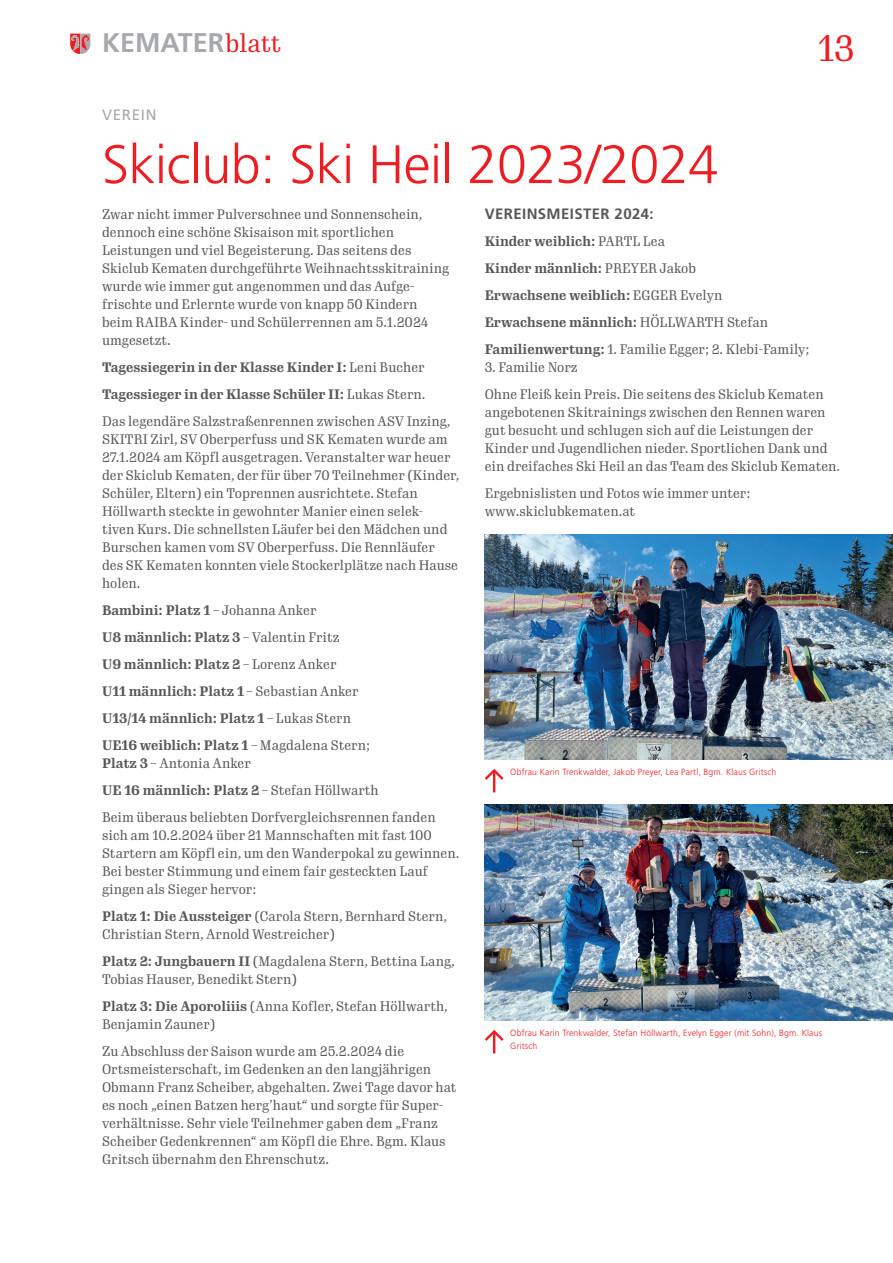
<style>
.page{position:relative;width:893px;height:1263px;background:#fff}
.page>*{position:absolute;margin:0;border:0;box-sizing:border-box;transform-origin:0 0}
.t1{font:300 54px "Frutiger LT Std";letter-spacing:-.01em;color:#ee1d23}
.t2{font:36px "Gimlet Text Condensed";color:#ee1d23}
.t3{font:700 27px "Frutiger LT Std";color:#a8a9ad}
.t4{font:700 15px "Frutiger LT Std";letter-spacing:.025em;color:#57585a}
.t5{font:15px "Frutiger LT Std";letter-spacing:.05em;color:#a8a9ad}
.t6{font:13.5px/18px "Gimlet Text Condensed";color:#57585a}
.t7{font:700 13.5px/27px "Gimlet Text Condensed";color:#57585a}
.t8{font:300 9px/13.5px "Frutiger LT Std";letter-spacing:.02em;color:#ee1d23;scale:.96 1}
.s1{font-family:"Gimlet Text Condensed";font-weight:400;font-size:24.75px;color:#ee1d23}
.s2{font-weight:700}
.s3{font-weight:400}
</style>
<div class="page">
<svg style="left:70px;top:34px;width:20px;height:20px"></svg>
<img style="left:485px;top:534px;width:408px;height:225px">
<img style="left:485px;top:804px;width:408px;height:216px">
<svg style="left:485px;top:769px;width:19px;height:23px"></svg>
<svg style="left:485px;top:1030px;width:19px;height:23px"></svg>
<h3 class="t3" style="left:102px;top:27px;width:181px">KEMATER<span class="s1">blatt</span></h3>
<h2 class="t2" style="left:818px;top:23px;width:38px">13</h2>
<p class="t5" style="left:102px;top:106px;width:56px">VEREIN</p>
<h1 class="t1" style="left:102px;top:134px;width:618px">Skiclub: Ski Heil 2023/2024</h1>
<p class="t6" style="left:102px;top:204px;width:349px">Zwar nicht immer Pulverschnee und Sonnenschein, dennoch eine schöne Skisaison mit sportlichen Leistungen und viel Begeisterung. Das seitens des Skiclub Kematen durchgeführte Weihnachtsskitraining wurde wie immer gut angenommen und das Aufge&shy;frischte und Erlernte wurde von knapp 50 Kindern beim RAIBA Kinder- und Schülerrennen am 5.1.2024 umgesetzt.</p>
<p class="t6" style="left:102px;top:353px;width:350px;line-height:27px"><span class="s2">Tagessiegerin in der Klasse Kinder I:</span> Leni Bucher<br><span class="s2">Tagessieger in der Klasse Schüler II:</span> Lukas Stern.<br>Das legendäre Salzstraßenrennen zwischen ASV Inzing,</p>
<p class="t6" style="left:102px;top:429px;width:359px">SKITRI Zirl, SV Oberperfuss und SK Kematen wurde am 27.1.2024 am Köpfl ausgetragen. Veranstalter war heuer der Skiclub Kematen, der für über 70 Teilnehmer (Kinder, Schüler, Eltern) ein Toprennen ausrichtete. Stefan Höllwarth steckte in gewohnter Manier einen selek-<br>tiven Kurs. Die schnellsten Läufer bei den Mädchen und Burschen kamen vom SV Oberperfuss. Die Rennläufer des SK Kematen konnten viele Stockerlplätze nach Hause holen.</p>
<p class="t7" style="left:102px;top:596px;width:270px">Bambini: Platz 1 <span class="s3">– Johanna Anker<br></span>U8 männlich: Platz 3 <span class="s3">– Valentin Fritz<br></span>U9 männlich: Platz 2 <span class="s3">– Lorenz Anker<br></span>U11 männlich: Platz 1 <span class="s3">– Sebastian Anker </span>U13/14 männlich: Platz 1 <span class="s3">– Lukas Stern </span>UE16 weiblich: Platz 1 <span class="s3">– Magdalena Stern;</span></p>
<p class="t6" style="left:102px;top:749px;width:335px;line-height:27px"><span class="s2">Platz 3</span> – Antonia Anker<br><span class="s2">UE 16 männlich: Platz 2</span> – Stefan Höllwarth<br>Beim überaus beliebten Dorfvergleichsrennen fanden</p>
<p class="t6" style="left:102px;top:825px;width:359px">sich am 10.2.2024 über 21 Mannschaften mit fast 100<br>Startern am Köpfl ein, um den Wanderpokal zu gewinnen.<br>Bei bester Stimmung und einem fair gesteckten Lauf gingen als Sieger hervor:</p>
<p class="t6" style="left:102px;top:906px;width:347px"><span class="s2">Platz 1: Die Aussteiger</span> (Carola Stern, Bernhard Stern,<br>Christian Stern, Arnold Westreicher)</p>
<p class="t6" style="left:102px;top:951px;width:354px"><span class="s2">Platz 2: Jungbauern II</span> (Magdalena Stern, Bettina Lang,<br>Tobias Hauser, Benedikt Stern)</p>
<p class="t6" style="left:102px;top:996px;width:347px"><span class="s2">Platz 3: Die Aporoliiis</span> (Anna Kofler, Stefan Höllwarth,<br>Benjamin Zauner)</p>
<p class="t6" style="left:102px;top:1041px;width:356px">Zu Abschluss der Saison wurde am 25.2.2024 die Ortsmeisterschaft, im Gedenken an den langjährigen Obmann Franz Scheiber, abgehalten. Zwei Tage davor hat es noch „einen Batzen herg’haut“ und sorgte für Super&shy;verhältnisse. Sehr viele Teilnehmer gaben dem „Franz Scheiber Gedenkrennen“ am Köpfl die Ehre. Bgm. Klaus Gritsch übernahm den Ehrenschutz.</p>
<p class="t4" style="left:485px;top:205px;width:170px">VEREINSMEISTER 2024:</p>
<p class="t7" style="left:485px;top:227px;width:326px">Kinder weiblich: <span class="s3">PARTL Lea<br></span>Kinder männlich: <span class="s3">PREYER Jakob<br></span>Erwachsene weiblich: <span class="s3">EGGER Evelyn<br></span>Erwachsene männlich: <span class="s3">HÖLLWARTH Stefan </span>Familienwertung: <span class="s3">1. Familie Egger; 2. Klebi-Family;</span></p>
<p class="t6" style="left:485px;top:353px;width:340px;line-height:27px">3. Familie Norz<br>Ohne Fleiß kein Preis. Die seitens des Skiclub Kematen</p>
<p class="t6" style="left:485px;top:402px;width:357px">angebotenen Skitrainings zwischen den Rennen waren gut besucht und schlugen sich auf die Leistungen der Kinder und Jugendlichen nieder. Sportlichen Dank und ein dreifaches Ski Heil an das Team des Skiclub Kematen.</p>
<p class="t6" style="left:485px;top:483px;width:267px">Ergebnislisten und Fotos wie immer unter: www.skiclubkematen.at</p>
<p class="t8" style="left:510px;top:765px;width:278px">Obfrau Karin Trenkwalder, Jakob Preyer, Lea Partl, Bgm. Klaus Gritsch</p>
<p class="t8" style="left:510px;top:1026px;width:326px">Obfrau Karin Trenkwalder, Stefan Höllwarth, Evelyn Egger (mit Sohn), Bgm. Klaus<br>Gritsch</p>
</div>
